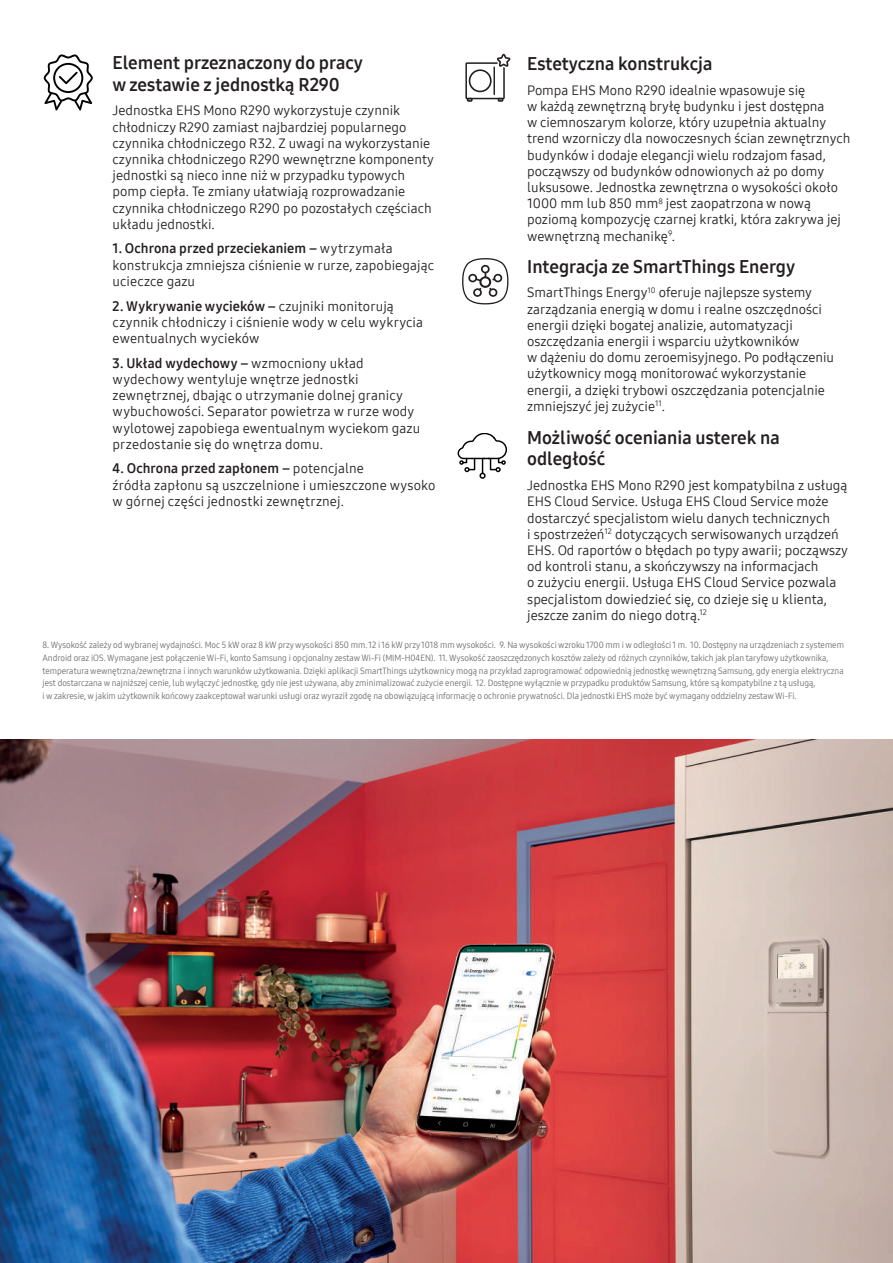
<style>
.page{position:relative;width:893px;height:1263px;background:#fff}
.page>*{position:absolute;margin:0;border:0;box-sizing:border-box;transform-origin:0 0}
.t1{font:18px/21.6px "Samsung One 700";color:#231f20}
.t2{font:13.5px/16.2px "Samsung One 400";color:#231f20}
.t3{font:13.5px "Samsung One 700";letter-spacing:.005em;color:#231f20}
.t4{font:9px/12.6px "Samsung One 400 C";color:#6c6d70}
.s1{font-family:"Samsung One 400"}
</style>
<div class="page">
<img style="left:0;top:740px;width:893px;height:523px">
<svg style="left:465px;top:54px;width:45px;height:48px"></svg>
<hr style="left:493px;top:67px;width:2px;height:27px;background:#231f20">
<div style="left:479px;top:473px;width:7px;height:6px;border:1px solid #000001;border-radius:50%"></div>
<svg style="left:458px;top:433px;width:49px;height:40px"></svg>
<svg style="left:462px;top:258px;width:46px;height:46px"></svg>
<svg style="left:44px;top:54px;width:49px;height:56px"></svg>
<h1 class="t1" style="left:113px;top:52px;width:252px">Element przeznaczony do pracy w zestawie z jednostką R290</h1>
<p class="t2" style="left:113px;top:102px;width:323px">Jednostka EHS Mono R290 wykorzystuje czynnik chłodniczy R290 zamiast najbardziej popularnego czynnika chłodniczego R32. Z uwagi na wykorzystanie czynnika chłodniczego R290 wewnętrzne komponenty jednostki są nieco inne niż w przypadku typowych pomp ciepła. Te zmiany ułatwiają rozprowadzanie czynnika chłodniczego R290 po pozostałych częściach układu jednostki.</p>
<p class="t3" style="left:113px;top:240px;width:282px">1. Ochrona przed przeciekaniem – <span class="s1">wytrzymała</span></p>
<p class="t2" style="left:113px;top:257px;width:323px">konstrukcja zmniejsza ciśnienie w rurze, zapobiegając ucieczce gazu</p>
<p class="t3" style="left:113px;top:297px;width:283px">2. Wykrywanie wycieków – <span class="s1">czujniki monitorują</span></p>
<p class="t2" style="left:113px;top:314px;width:312px">czynnik chłodniczy i ciśnienie wody w celu wykrycia ewentualnych wycieków</p>
<p class="t3" style="left:113px;top:354px;width:253px">3. Układ wydechowy – <span class="s1">wzmocniony układ</span></p>
<p class="t2" style="left:113px;top:371px;width:309px">wydechowy wentyluje wnętrze jednostki zewnętrznej, dbając o utrzymanie dolnej granicy wybuchowości. Separator powietrza w rurze wody wylotowej zapobiega ewentualnym wyciekom gazu przedostanie się do wnętrza domu.</p>
<p class="t3" style="left:113px;top:460px;width:253px">4. Ochrona przed zapłonem – <span class="s1">potencjalne</span></p>
<p class="t2" style="left:113px;top:477px;width:324px">źródła zapłonu są uszczelnione i umieszczone wysoko w górnej części jednostki zewnętrznej.</p>
<h1 class="t1" style="left:527px;top:53px;width:187px">Estetyczna konstrukcja</h1>
<p class="t2" style="left:527px;top:82px;width:325px">Pompa EHS Mono R290 idealnie wpasowuje się<br>w każdą zewnętrzną bryłę budynku i jest dostępna<br>w ciemnoszarym kolorze, który uzupełnia aktualny trend wzorniczy dla nowoczesnych ścian zewnętrznych budynków i dodaje elegancji wielu rodzajom fasad, począwszy od budynków odnowionych aż po domy luksusowe. Jednostka zewnętrzna o wysokości około 1000 mm lub 850 mm<sup>8</sup> jest zaopatrzona w nową poziomą kompozycję czarnej kratki, która zakrywa jej wewnętrzną mechanikę<sup>9</sup>.</p>
<h1 class="t1" style="left:527px;top:255px;width:269px">Integracja ze SmartThings Energy</h1>
<p class="t2" style="left:527px;top:284px;width:308px">SmartThings Energy<sup>10</sup> oferuje najlepsze systemy zarządzania energią w domu i realne oszczędności energii dzięki bogatej analizie, automatyzacji oszczędzania energii i wsparciu użytkowników<br>w dążeniu do domu zeroemisyjnego. Po podłączeniu użytkownicy mogą monitorować wykorzystanie energii, a dzięki trybowi oszczędzania potencjalnie zmniejszyć jej zużycie<sup>11</sup>.</p>
<h1 class="t1" style="left:527px;top:426px;width:254px">Możliwość oceniania usterek na odległość</h1>
<p class="t2" style="left:527px;top:477px;width:322px">Jednostka EHS Mono R290 jest kompatybilna z usługą EHS Cloud Service. Usługa EHS Cloud Service może dostarczyć specjalistom wielu danych technicznych<br>i spostrzeżeń<sup>12</sup> dotyczących serwisowanych urządzeń EHS. Od raportów o błędach po typy awarii; począwszy od kontroli stanu, a skończywszy na informacjach<br>o zużyciu energii. Usługa EHS Cloud Service pozwala specjalistom dowiedzieć się, co dzieje się u klienta, jeszcze zanim do niego dotrą.<sup>12</sup></p>
<p class="t4" style="left:43px;top:639px;width:803px">8. Wysokość zależy od wybranej wydajności. Moc 5 kW oraz 8 kW przy wysokości 850 mm. 12 i 16 kW przy 1018 mm wysokości. 9. Na wysokości wzroku 1700 mm i w odległości 1 m. 10. Dostępny na urządzeniach z systemem Android oraz iOS. Wymagane jest połączenie Wi-Fi, konto Samsung i opcjonalny zestaw Wi-Fi (MIM-H04EN). 11. Wysokość zaoszczędzonych kosztów zależy od różnych czynników, takich jak plan taryfowy użytkownika, temperatura wewnętrzna/zewnętrzna i innych warunków użytkowania. Dzięki aplikacji SmartThings użytkownicy mogą na przykład zaprogramować odpowiednią jednostkę wewnętrzną Samsung, gdy energia elektryczna jest dostarczana w najniższej cenie, lub wyłączyć jednostkę, gdy nie jest używana, aby zminimalizować zużycie energii. 12. Dostępne wyłącznie w przypadku produktów Samsung, które są kompatybilne z tą usługą,<br>i w zakresie, w jakim użytkownik końcowy zaakceptował warunki usługi oraz wyraził zgodę na obowiązującą informację o ochronie prywatności. Dla jednostki EHS może być wymagany oddzielny zestaw Wi-Fi.</p>
</div>
